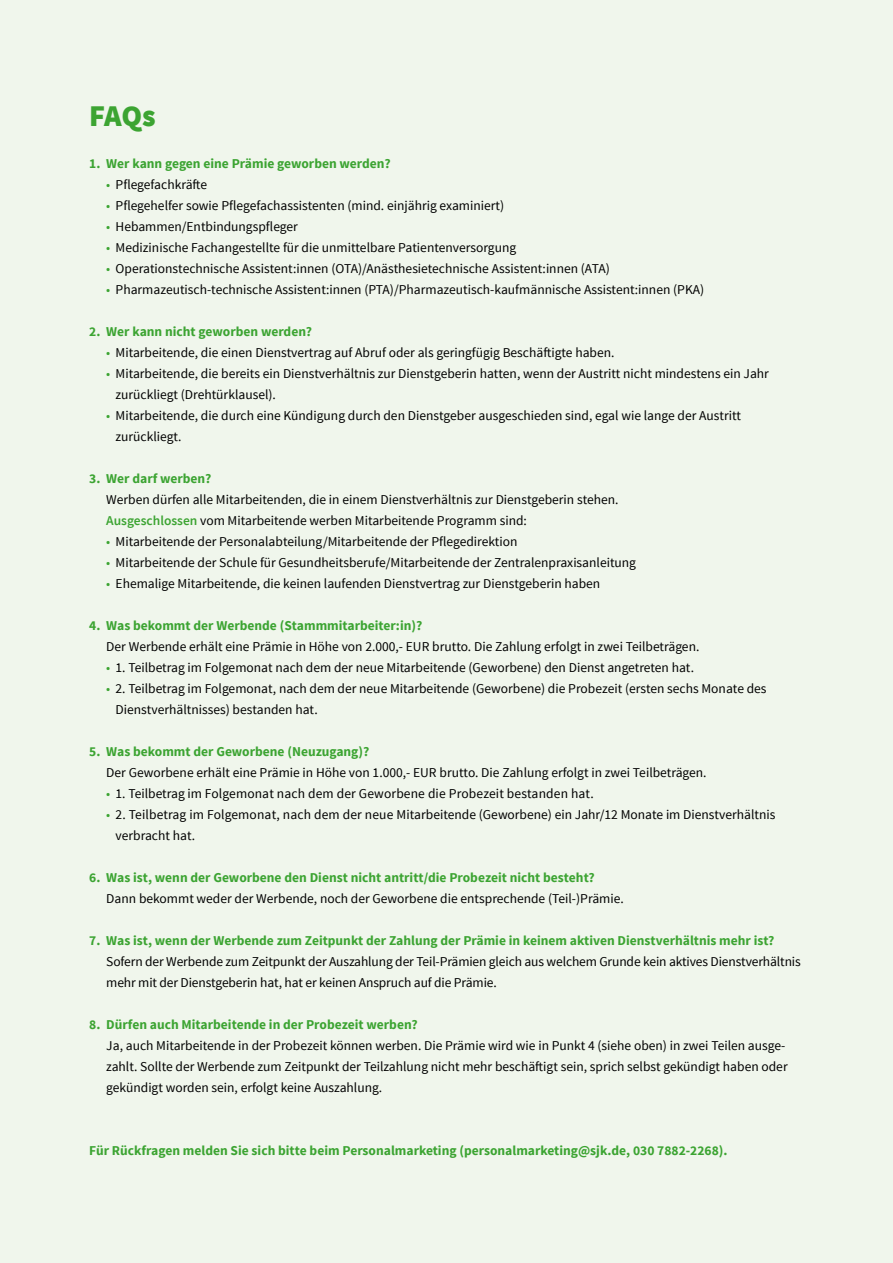
<style>
.page{position:relative;width:893px;height:1263px;background:#f0f6ec}
.page>*{position:absolute;margin:0;border:0;box-sizing:border-box;transform-origin:0 0}
.t1{font:900 30px "Source Sans Pro";color:#3ca432}
.t2{font:13.5px/21px "Source Sans Pro";color:#000}
.t3{font:700 13.5px "Source Sans Pro";color:#3ca432}
.s1{color:#3ca432}
.s2{font-weight:600;color:#3ca432}
</style>
<div class="page">
<h1 class="t1" style="left:89px;top:96px;width:68px">FAQs</h1>
<p class="t3" style="left:89px;top:155px;width:303px">1. Wer kann gegen eine Prämie geworben werden?</p>
<p class="t2" style="left:106px;top:174px;width:102px"><span class="s1">•</span> Pflegefachkräfte</p>
<p class="t2" style="left:106px;top:195px;width:399px"><span class="s1">•</span> Pflegehelfer sowie Pflegefachassistenten (mind. einjährig examiniert)</p>
<p class="t2" style="left:106px;top:216px;width:193px"><span class="s1">•</span> Hebammen/Entbindungspfleger</p>
<p class="t2" style="left:106px;top:237px;width:411px"><span class="s1">•</span> Medizinische Fachangestellte für die unmittelbare Patientenversorgung</p>
<p class="t2" style="left:106px;top:258px;width:505px"><span class="s1">•</span> Operationstechnische Assistent:innen (OTA)/Anästhesietechnische Assistent:innen (ATA)</p>
<p class="t2" style="left:106px;top:279px;width:599px"><span class="s1">•</span> Pharmazeutisch-technische Assistent:innen (PTA)/Pharmazeutisch-kaufmännische Assistent:innen (PKA)</p>
<p class="t3" style="left:89px;top:323px;width:224px">2. Wer kann nicht geworben werden?</p>
<p class="t2" style="left:106px;top:342px;width:510px"><span class="s1">•</span> Mitarbeitende, die einen Dienstvertrag auf Abruf oder als geringfügig Beschäftigte haben.</p>
<p class="t2" style="left:116px;top:363px;width:655px;text-indent:-9px"><span class="s1">•</span> Mitarbeitende, die bereits ein Dienstverhältnis zur Dienstgeberin hatten, wenn der Austritt nicht mindestens ein Jahr zurückliegt (Drehtürklausel).</p>
<p class="t2" style="left:116px;top:405px;width:627px;text-indent:-9px"><span class="s1">•</span> Mitarbeitende, die durch eine Kündigung durch den Dienstgeber ausgeschieden sind, egal wie lange der Austritt zurückliegt.</p>
<p class="t3" style="left:89px;top:470px;width:124px">3. Wer darf werben?</p>
<p class="t2" style="left:106px;top:489px;width:514px">Werben dürfen alle Mitarbeitenden, die in einem Dienstverhältnis zur Dienstgeberin stehen.<br><span class="s2">Ausgeschlossen</span> vom Mitarbeitende werben Mitarbeitende Programm sind:</p>
<p class="t2" style="left:106px;top:531px;width:413px"><span class="s1">•</span> Mitarbeitende der Personalabteilung/Mitarbeitende der Pflegedirektion</p>
<p class="t2" style="left:106px;top:552px;width:531px"><span class="s1">•</span> Mitarbeitende der Schule für Gesundheitsberufe/Mitarbeitende der Zentralenpraxisanleitung</p>
<p class="t2" style="left:106px;top:573px;width:495px"><span class="s1">•</span> Ehemalige Mitarbeitende, die keinen laufenden Dienstvertrag zur Dienstgeberin haben</p>
<p class="t3" style="left:89px;top:617px;width:335px">4. Was bekommt der Werbende (Stammmitarbeiter:in)?</p>
<p class="t2" style="left:106px;top:636px;width:595px">Der Werbende erhält eine Prämie in Höhe von 2.000,- EUR brutto. Die Zahlung erfolgt in zwei Teilbeträgen.</p>
<p class="t2" style="left:106px;top:657px;width:589px"><span class="s1">•</span> 1. Teilbetrag im Folgemonat nach dem der neue Mitarbeitende (Geworbene) den Dienst angetreten hat.</p>
<p class="t2" style="left:116px;top:678px;width:652px;text-indent:-9px"><span class="s1">•</span> 2. Teilbetrag im Folgemonat, nach dem der neue Mitarbeitende (Geworbene) die Probezeit (ersten sechs Monate des<br>Dienstverhältnisses) bestanden hat.</p>
<p class="t3" style="left:89px;top:743px;width:282px">5. Was bekommt der Geworbene (Neuzugang)?</p>
<p class="t2" style="left:106px;top:762px;width:602px">Der Geworbene erhält eine Prämie in Höhe von 1.000,- EUR brutto. Die Zahlung erfolgt in zwei Teilbeträgen.</p>
<p class="t2" style="left:106px;top:783px;width:489px"><span class="s1">•</span> 1. Teilbetrag im Folgemonat nach dem der Geworbene die Probezeit bestanden hat.</p>
<p class="t2" style="left:116px;top:804px;width:661px;text-indent:-9px"><span class="s1">•</span> 2. Teilbetrag im Folgemonat, nach dem der neue Mitarbeitende (Geworbene) ein Jahr/12 Monate im Dienstverhältnis verbracht hat.</p>
<p class="t3" style="left:89px;top:869px;width:507px">6. Was ist, wenn der Geworbene den Dienst nicht antritt/die Probezeit nicht besteht?</p>
<p class="t2" style="left:106px;top:888px;width:519px">Dann bekommt weder der Werbende, noch der Geworbene die entsprechende (Teil-)Prämie.</p>
<p class="t3" style="left:89px;top:932px;width:687px">7. Was ist, wenn der Werbende zum Zeitpunkt der Zahlung der Prämie in keinem aktiven Dienstverhältnis mehr ist?</p>
<p class="t2" style="left:106px;top:951px;width:696px">Sofern der Werbende zum Zeitpunkt der Auszahlung der Teil-Prämien gleich aus welchem Grunde kein aktives Dienstverhältnis mehr mit der Dienstgeberin hat, hat er keinen Anspruch auf die Prämie.</p>
<p class="t3" style="left:89px;top:1016px;width:330px">8. Dürfen auch Mitarbeitende in der Probezeit werben?</p>
<p class="t2" style="left:106px;top:1035px;width:683px">Ja, auch Mitarbeitende in der Probezeit können werben. Die Prämie wird wie in Punkt 4 (siehe oben) in zwei Teilen ausge&shy;zahlt. Sollte der Werbende zum Zeitpunkt der Teilzahlung nicht mehr beschäftigt sein, sprich selbst gekündigt haben oder gekündigt worden sein, erfolgt keine Auszahlung.</p>
<p class="t3" style="left:89px;top:1142px;width:640px">Für Rückfragen melden Sie sich bitte beim Personalmarketing (personalmarketing@sjk.de, 030 7882-2268).</p>
</div>
